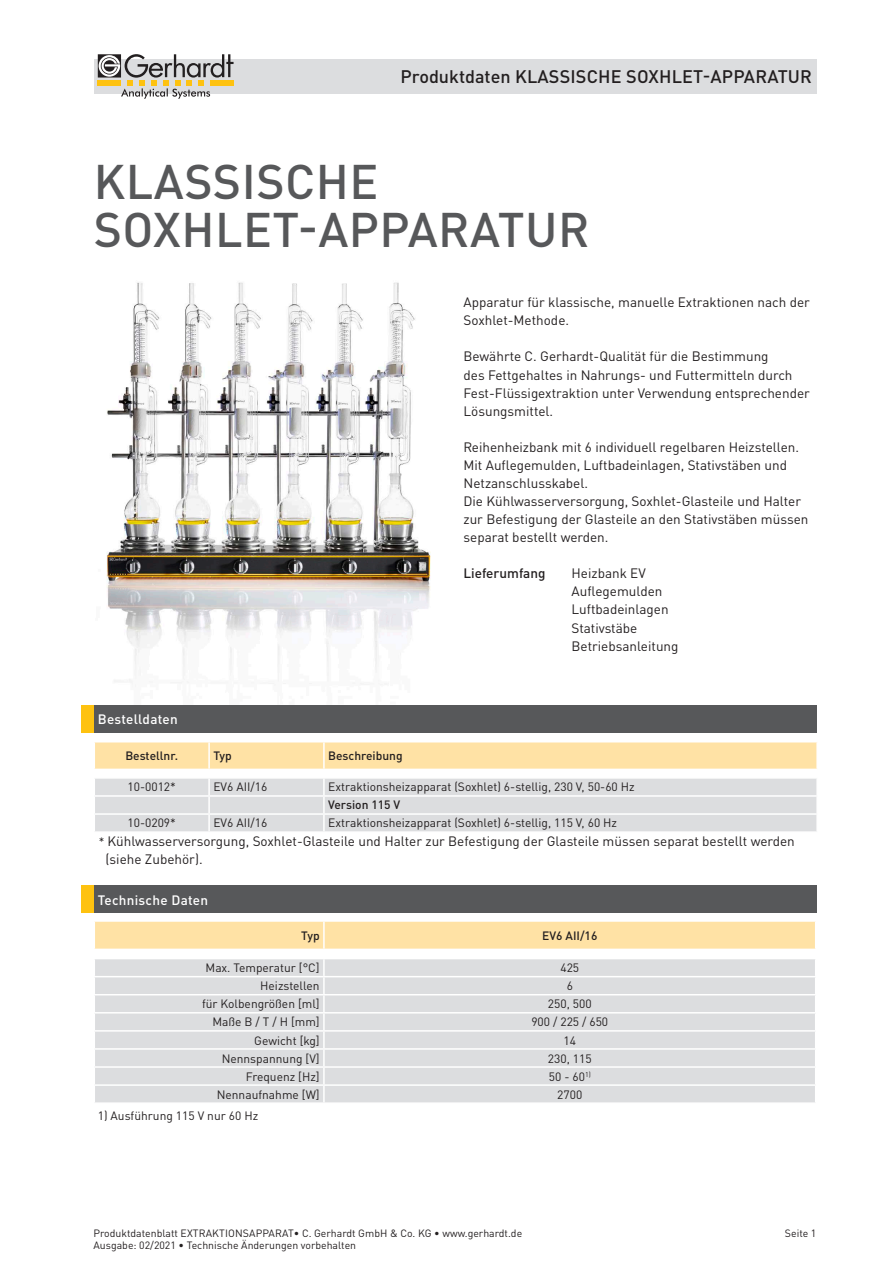
<style>
.page{position:relative;width:893px;height:1263px;background:#fff}
.page>*{position:absolute;margin:0;border:0;box-sizing:border-box;transform-origin:0 0}
.t1{font:500 48px "DINOT";letter-spacing:.01em;color:#57585a}
.t2{font:500 18px "DINOT";letter-spacing:.01em;color:#231f20}
.A1-Fließtext{font:13.5px/18px "DINOT";color:#231f20}
.t3{font:500 13.5px "DINOT";letter-spacing:.02em;color:#fff}
.A1-Fließtext-2{font:500 13.5px "DINOT";color:#231f20}
.A1-Fließtext-3{font:12px "DINOT";color:#231f20}
.A1-Fließtext-4{font:500 12px "DINOT";color:#231f20}
.Tabellentext{font:12px "DINOT";color:#231f20}
.t4{font:10.5px/12px "DINOT";color:#231f20}
.s1{font-size:12px}
</style>
<div class="page">
<div style="left:94px;top:59px;width:722px;height:34px;background:#dcdddf"></div>
<svg style="left:98px;top:54px;width:136px;height:45px"></svg>
<img style="left:106px;top:282px;width:325px;height:402px">
<div style="left:81px;top:705px;width:13px;height:27px;background:#fec210"></div>
<div style="left:94px;top:705px;width:722px;height:27px;background:#57585a"></div>
<div style="left:81px;top:885px;width:13px;height:28px;background:#fec210"></div>
<div style="left:94px;top:885px;width:722px;height:28px;background:#57585a"></div>
<div style="left:95px;top:959px;width:720px;height:143px;background:#dcdddf"></div>
<hr style="left:94px;top:976px;width:230px;height:1px;background:#fff">
<hr style="left:324px;top:976px;width:492px;height:1px;background:#fff">
<hr style="left:94px;top:994px;width:230px;height:1px;background:#fff">
<hr style="left:324px;top:994px;width:492px;height:1px;background:#fff">
<hr style="left:94px;top:1012px;width:230px;height:1px;background:#fff">
<hr style="left:324px;top:1012px;width:492px;height:1px;background:#fff">
<hr style="left:94px;top:1030px;width:230px;height:1px;background:#fff">
<hr style="left:324px;top:1030px;width:492px;height:1px;background:#fff">
<hr style="left:94px;top:1048px;width:230px;height:2px;background:#fff">
<hr style="left:324px;top:1048px;width:492px;height:2px;background:#fff">
<hr style="left:94px;top:1066px;width:230px;height:2px;background:#fff">
<hr style="left:324px;top:1066px;width:492px;height:2px;background:#fff">
<hr style="left:94px;top:1084px;width:230px;height:2px;background:#fff">
<hr style="left:324px;top:1084px;width:492px;height:2px;background:#fff">
<svg style="left:323px;top:959px;width:2px;height:143px"></svg>
<div style="left:94px;top:922px;width:722px;height:27px;background:#ffe2a5"></div>
<svg style="left:94px;top:742px;width:723px;height:90px"></svg>
<hr style="left:208px;top:742px;width:2px;height:27px;background:#fff">
<hr style="left:323px;top:742px;width:2px;height:27px;background:#fff">
<hr style="left:816px;top:742px;width:2px;height:27px;background:#fff">
<hr style="left:94px;top:769px;width:115px;height:1px;background:#fff">
<hr style="left:209px;top:769px;width:115px;height:1px;background:#fff">
<hr style="left:324px;top:769px;width:494px;height:1px;background:#fff">
<h2 class="t2" style="left:401px;top:65px;width:413px">Produktdaten KLASSISCHE SOXHLET-APPARATUR</h2>
<p class="t1" style="left:94px;top:151px;width:286px">KLASSISCHE</p>
<p class="t1" style="left:94px;top:199px;width:497px">SOXHLET-APPARATUR</p>
<p class="t3" style="left:98px;top:710px;width:82px">Bestelldaten</p>
<p class="A1-Fließtext" style="left:463px;top:293px;width:348px">Apparatur für klassische, manuelle Extraktionen nach der<br>Soxhlet-Methode.</p>
<p class="A1-Fließtext" style="left:463px;top:347px;width:348px">Bewährte C. Gerhardt-Qualität für die Bestimmung<br>des Fettgehaltes in Nahrungs- und Futtermitteln durch Fest-Flüssigextraktion unter Verwendung entsprechender Lösungsmittel.</p>
<p class="A1-Fließtext" style="left:463px;top:438px;width:337px">Reihenheizbank mit 6 individuell regelbaren Heizstellen.</p>
<p class="A1-Fließtext" style="left:463px;top:456px;width:325px">Mit Auflegemulden, Luftbadeinlagen, Stativstäben und<br>Netzanschlusskabel.</p>
<p class="A1-Fließtext" style="left:463px;top:492px;width:346px">Die Kühlwasserversorgung, Soxhlet-Glasteile und Halter zur Befestigung der Glasteile an den Stativstäben müssen separat bestellt werden.</p>
<p class="A1-Fließtext-2" style="left:463px;top:565px;width:83px">Lieferumfang</p>
<p class="A1-Fließtext" style="left:571px;top:564px;width:76px">Heizbank EV</p>
<p class="A1-Fließtext" style="left:571px;top:582px;width:92px">Auflegemulden</p>
<p class="A1-Fließtext" style="left:571px;top:600px;width:99px">Luftbadeinlagen</p>
<p class="A1-Fließtext" style="left:571px;top:618px;width:67px">Stativstäbe</p>
<p class="A1-Fließtext" style="left:571px;top:636px;width:109px">Betriebsanleitung</p>
<p class="A1-Fließtext-4" style="left:125px;top:748px;width:54px">Bestellnr.</p>
<p class="A1-Fließtext-4" style="left:213px;top:748px;width:20px">Typ</p>
<p class="A1-Fließtext-4" style="left:328px;top:748px;width:76px">Beschreibung</p>
<p class="A1-Fließtext-3" style="left:128px;top:779px;width:50px">10-0012*</p>
<p class="A1-Fließtext-3" style="left:213px;top:779px;width:55px">EV6 AII/16</p>
<p class="A1-Fließtext-3" style="left:328px;top:779px;width:308px">Extraktionsheizapparat (Soxhlet) 6-stellig, 230 V, 50-60 Hz</p>
<p class="A1-Fließtext-4" style="left:328px;top:797px;width:74px">Version 115 V</p>
<p class="A1-Fließtext-3" style="left:128px;top:816px;width:50px">10-0209*</p>
<p class="A1-Fließtext-3" style="left:213px;top:816px;width:55px">EV6 AII/16</p>
<p class="A1-Fließtext-3" style="left:328px;top:816px;width:290px">Extraktionsheizapparat (Soxhlet) 6-stellig, 115 V, 60 Hz</p>
<p class="A1-Fließtext" style="left:99px;top:832px;width:697px"><span class="s1">*</span> Kühlwasserversorgung, Soxhlet-Glasteile und Halter zur Befestigung der Glasteile müssen separat bestellt werden</p>
<p class="A1-Fließtext" style="left:106px;top:850px;width:99px">(siehe Zubehör).</p>
<p class="t3" style="left:98px;top:891px;width:112px">Technische Daten</p>
<p class="A1-Fließtext-4" style="left:301px;top:928px;width:20px">Typ</p>
<p class="A1-Fließtext-4" style="left:542px;top:928px;width:57px">EV6 AII/16</p>
<p class="A1-Fließtext-3" style="left:206px;top:960px;width:116px">Max. Temperatur [°C]</p>
<p class="A1-Fließtext-3" style="left:560px;top:960px;width:20px">425</p>
<p class="A1-Fließtext-3" style="left:260px;top:978px;width:61px">Heizstellen</p>
<p class="A1-Fließtext-3" style="left:567px;top:978px;width:8px">6</p>
<p class="Tabellentext" style="left:202px;top:996px;width:119px">für Kolbengrößen [ml]</p>
<p class="A1-Fließtext-3" style="left:548px;top:996px;width:45px">250, 500</p>
<p class="A1-Fließtext-3" style="left:213px;top:1014px;width:109px">Maße B / T / H [mm]</p>
<p class="A1-Fließtext-3" style="left:531px;top:1014px;width:78px">900 / 225 / 650</p>
<p class="A1-Fließtext-3" style="left:254px;top:1033px;width:67px">Gewicht [kg]</p>
<p class="A1-Fließtext-3" style="left:563px;top:1033px;width:14px">14</p>
<p class="A1-Fließtext-3" style="left:222px;top:1051px;width:99px">Nennspannung [V]</p>
<p class="A1-Fließtext-3" style="left:548px;top:1051px;width:45px">230, 115</p>
<p class="A1-Fließtext-3" style="left:246px;top:1069px;width:75px">Frequenz [Hz]</p>
<p class="A1-Fließtext-3" style="left:549px;top:1069px;width:43px">50 - 60<sup>1)</sup></p>
<p class="A1-Fließtext-3" style="left:217px;top:1087px;width:104px">Nennaufnahme [W]</p>
<p class="A1-Fließtext-3" style="left:557px;top:1087px;width:27px">2700</p>
<p class="A1-Fließtext-3" style="left:98px;top:1108px;width:162px">1) Ausführung 115 V nur 60 Hz</p>
<p class="t4" style="left:94px;top:1227px;width:430px">Produktdatenblatt EXTRAKTIONSAPPARAT• C. Gerhardt GmbH &amp; Co. KG • www.gerhardt.de<br>Ausgabe: 02/2021 • Technische Änderungen vorbehalten</p>
<p class="t4" style="left:785px;top:1227px;width:33px">Seite 1</p>
</div>
